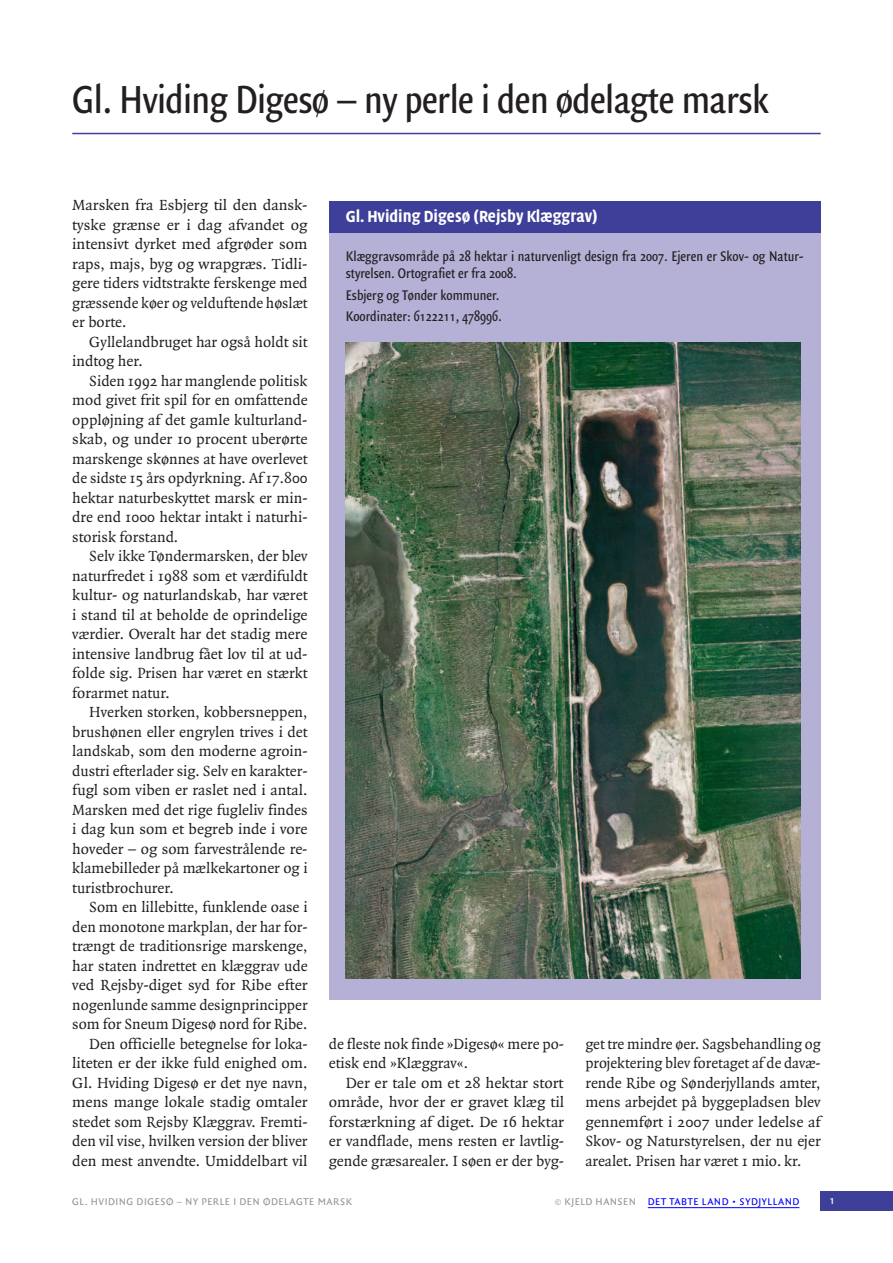
<style>
.page{position:relative;width:893px;height:1263px;background:#fff}
.page>*{position:absolute;margin:0;border:0;box-sizing:border-box;transform-origin:0 0}
.t1{font:42px "Quadraat Sans Con";letter-spacing:-.015em;color:#231f20}
.t2{font:700 16.5px "Quadraat Head";color:#fff}
.t3{font:15.75px/19.5px "Quadraat";color:#231f20;text-align:justify}
.t4{font:15px/17.2px "Quadraat Sans Con";color:#231f20}
.t5{font:12px "Quadraat Sans SC";color:#fff}
.t6{font:10.5px "Quadraat Sans SC";letter-spacing:.055em;color:#939598}
.t7{font:10.5px "Quadraat Sans SC";letter-spacing:.06em;color:#00f}
.s1{color:#00f}
</style>
<div class="page">
<div style="left:821px;top:1191px;width:72px;height:20px;background:#3e3f99"></div>
<div style="left:329px;top:201px;width:492px;height:32px;background:#3e3f99"></div>
<div style="left:329px;top:233px;width:492px;height:766px;background:#b4b0d6"></div>
<img style="left:346px;top:343px;width:455px;height:635px">
<hr style="left:72px;top:133px;width:749px;height:1px;background:#3e3f99">
<hr style="left:648px;top:1207px;width:151px;height:1px;background:#00f">
<h1 class="t1" style="left:72px;top:75px;width:698px">Gl. Hviding Digesø – ny perle i den ødelagte marsk</h1>
<p class="t3" style="left:72px;top:196px;width:237px">Marsken fra Esbjerg til den dansk&shy;tyske grænse er i dag afvandet og intensivt dyrket med afgrøder som raps, majs, byg og wrapgræs. Tidli&shy;gere tiders vidtstrakte ferskenge med græssende køer og velduftende høslæt er borte.</p>
<p class="t3" style="left:72px;top:332px;width:237px;text-indent:17px">Gyllelandbruget har også holdt sit indtog her.</p>
<p class="t3" style="left:72px;top:371px;width:237px;text-indent:17px">Siden 1992 har manglende politisk mod givet frit spil for en omfattende oppløjning af det gamle kulturland&shy;skab, og under 10 procent uberørte marskenge skønnes at have overlevet de sidste 15 års opdyrkning. Af 17.800 hektar naturbeskyttet marsk er min&shy;dre end 1000 hektar intakt i naturhi&shy;storisk forstand.</p>
<p class="t3" style="left:72px;top:547px;width:237px;text-indent:17px">Selv ikke Tøndermarsken, der blev naturfredet i 1988 som et værdifuldt kultur- og naturlandskab, har været i stand til at beholde de oprindelige værdier. Overalt har det stadig mere intensive landbrug fået lov til at ud&shy;folde sig. Prisen har været en stærkt forarmet natur.</p>
<p class="t3" style="left:72px;top:703px;width:237px;text-indent:17px">Hverken storken, kobbersneppen, brushønen eller engrylen trives i det landskab, som den moderne agroin&shy;dustri efterlader sig. Selv en karakter&shy;fugl som viben er raslet ned i antal.<br>Marsken med det rige fugleliv findes i dag kun som et begreb inde i vore hoveder – og som farvestrålende re&shy;klamebilleder på mælkekartoner og i turistbrochurer.</p>
<p class="t3" style="left:72px;top:898px;width:237px;text-align:right">Som en lillebitte, funklende oase i den monotone markplan, der har for&shy;trængt de traditionsrige marskenge, har staten indrettet en klæggrav ude ved Rejsby-diget syd for Ribe efter nogenlunde samme designprincipper som for Sneum Digesø nord for Ribe.<br>Den officielle betegnelse for loka&shy;liteten er der ikke fuld enighed om.<br>Gl. Hviding Digesø er det nye navn, mens mange lokale stadig omtaler stedet som Rejsby Klæggrav. Fremti&shy;den vil vise, hvilken version der bliver den mest anvendte. Umiddelbart vil</p>
<p class="t2" style="left:346px;top:207px;width:253px">Gl. Hviding Digesø (Rejsby Klæggrav)</p>
<p class="t4" style="left:346px;top:248px;width:459px">Klæggravsområde på 28 hektar i naturvenligt design fra 2007. Ejeren er Skov- og Natur&shy;styrelsen. Ortografiet er fra 2008.</p>
<p class="t4" style="left:346px;top:285px;width:157px;line-height:21.5px">Esbjerg og Tønder kommuner.<br>Koordinater: 6122211, 478996.</p>
<p class="t3" style="left:329px;top:1034px;width:237px">de fleste nok finde »Digesø« mere po&shy;etisk end »Klæggrav«.</p>
<p class="t3" style="left:329px;top:1073px;width:237px;text-indent:17px">Der er tale om et 28 hektar stort område, hvor der er gravet klæg til forstærkning af diget. De 16 hektar er vandflade, mens resten er lavtlig&shy;gende græsarealer. I søen er der byg-</p>
<p class="t3" style="left:585px;top:1034px;width:237px">get tre mindre øer. Sagsbehandling og projektering blev foretaget af de davæ&shy;rende Ribe og Sønderjyllands amter, mens arbejdet på byggepladsen blev gennemført i 2007 under ledelse af Skov- og Naturstyrelsen, der nu ejer arealet. Prisen har været 1 mio. kr.</p>
<p class="t6" style="left:72px;top:1195px;width:281px">GL. HVIDING DIGESØ – NY PERLE I DEN ØDELAGTE MARSK</p>
<p class="t5" style="left:829px;top:1194px;width:7px">1</p>
<p class="t6" style="left:555px;top:1195px;width:100px">© KJELD HANSEN <span class="s1">DET</span></p>
<p class="t7" style="left:669px;top:1195px;width:40px">TABTE LAND</p>
<p class="t7" style="left:732px;top:1195px;width:69px">• SYDJYLLAND</p>
</div>
